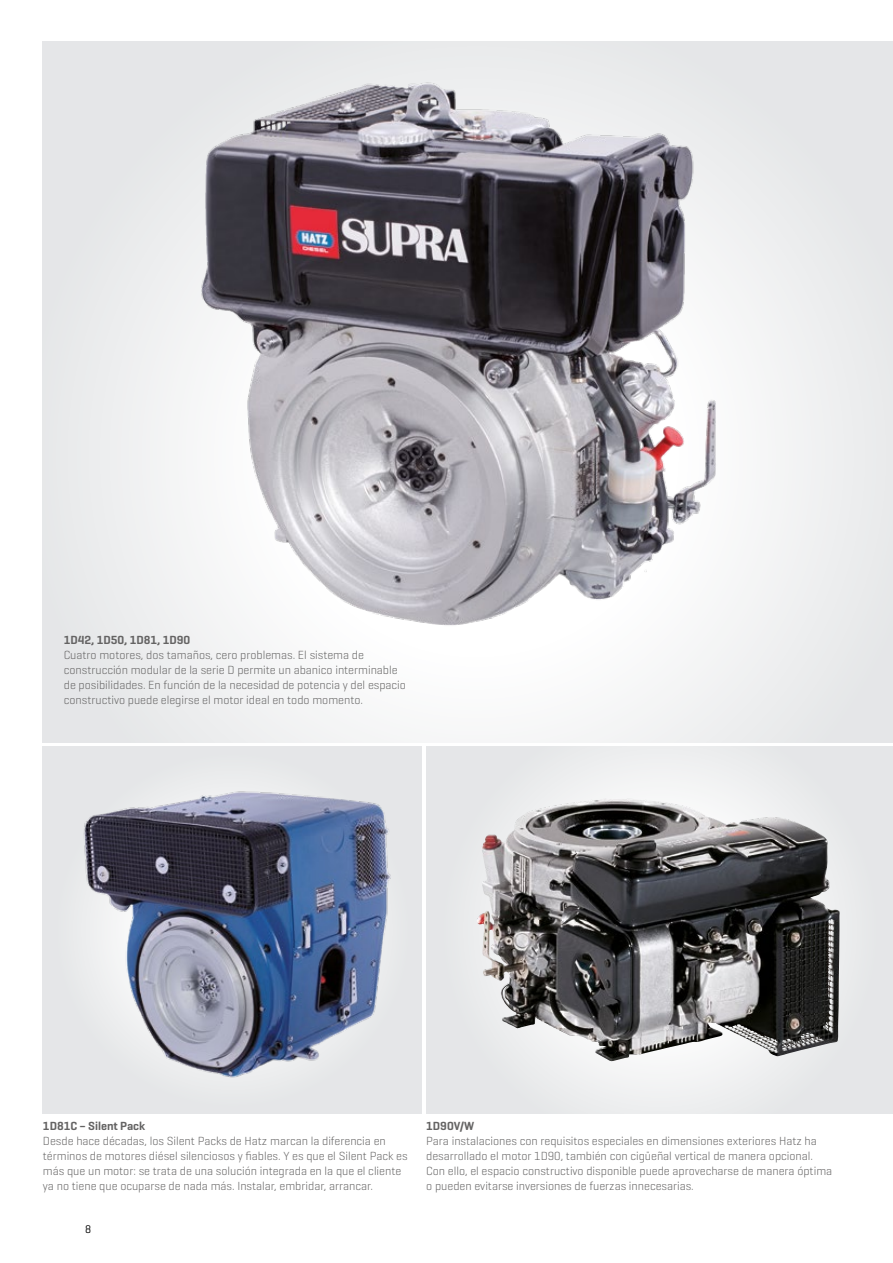
<style>
.page{position:relative;width:893px;height:1263px;background:#fff}
.page>*{position:absolute;margin:0;border:0;box-sizing:border-box;transform-origin:0 0}
.t1{font:300 12px/15px "Geogrotesque";color:#646363}
.t2{font:600 12px "Geogrotesque";color:#646363}
.t3{font:11.25px "Geogrotesque";color:#000}
</style>
<div class="page">
<div style="left:43px;top:41px;width:850px;height:701px;background:linear-gradient(to right,#eff0f1,#f1f2f3)"></div>
<svg style="left:426px;top:746px;width:467px;height:367px;background:#b2b2b3"></svg>
<div style="left:43px;top:746px;width:379px;height:367px;background:#e5e6e8"></div>
<img style="left:83px;top:791px;width:308px;height:287px">
<img style="left:476px;top:798px;width:135px;height:230px">
<img style="left:191px;top:73px;width:538px;height:565px">
<p class="t2" style="left:64px;top:632px;width:128px">1D42, 1D50, 1D81, 1D90</p>
<p class="t1" style="left:64px;top:647px;width:344px">Cuatro motores, dos tamaños, cero problemas. El sistema de construcción modular de la serie D permite un abanico interminable de posibilidades. En función de la necesidad de potencia y del espacio constructivo puede elegirse el motor ideal en todo momento.</p>
<p class="t2" style="left:43px;top:1118px;width:104px">1D81C – Silent Pack</p>
<p class="t1" style="left:43px;top:1133px;width:366px">Desde hace décadas, los Silent Packs de Hatz marcan la diferencia en términos de motores diésel silenciosos y fiables. Y es que el Silent Pack es más que un motor: se trata de una solución integrada en la que el cliente ya no tiene que ocuparse de nada más. Instalar, embridar, arrancar.</p>
<p class="t3" style="left:85px;top:1222px;width:8px">8</p>
<p class="t2" style="left:426px;top:1118px;width:49px">1D90V/W</p>
<p class="t1" style="left:426px;top:1133px;width:407px">Para instalaciones con requisitos especiales en dimensiones exteriores Hatz ha desarrollado el motor 1D90, también con cigüeñal vertical de manera opcional.<br>Con ello, el espacio constructivo disponible puede aprovecharse de manera óptima o pueden evitarse inversiones de fuerzas innecesarias.</p>
</div>
